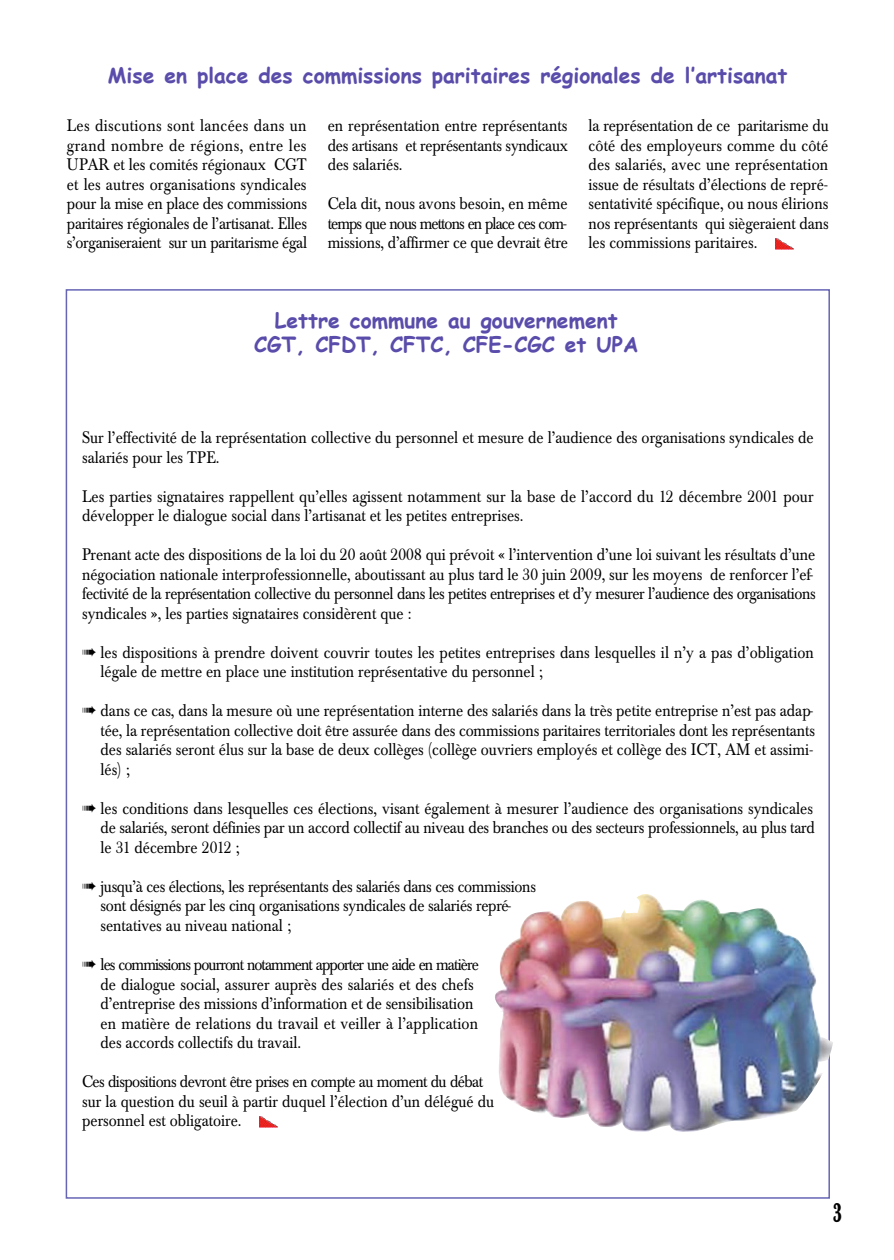
<style>
.page{position:relative;width:894px;height:1260px;background:#fff}
.page>*{position:absolute;margin:0;border:0;box-sizing:border-box;transform-origin:0 0}
.t1{font:700 27px "Baskerville BE";color:#000;scale:.67 1}
.t2{font:700 21px/24px "Comic Sans MS";color:#594caa;text-align:center}
.t3{font:16.5px/19.5px "Baskerville BE";color:#000;scale:.9 1}
</style>
<div class="page">
<img style="left:775px;top:239px;width:17px;height:11px">
<img style="left:260px;top:1116px;width:17px;height:11px">
<img style="left:495px;top:893px;width:338px;height:238px">
<p class="t2" style="left:108px;top:62px;width:680px">Mise en place des commissions paritaires régionales de l’artisanat</p>
<p class="t3" style="left:67px;top:117px;width:268px;text-align:justify">Les discutions sont lancées dans un grand nombre de régions, entre les UPAR et les comités régionaux CGT et les autres organisations syndicales pour la mise en place des commissions paritaires régionales de l’artisanat. Elles s’organiseraient sur un paritarisme égal</p>
<p class="t3" style="left:327px;top:117px;width:268px;text-align:justify">en représentation entre représentants des artisans et représentants syndicaux des salariés.</p>
<p class="t3" style="left:327px;top:195px;width:268px;text-align:justify">Cela dit, nous avons besoin, en même temps que nous mettons en place ces com&shy;missions, d’affirmer ce que devrait être</p>
<p class="t3" style="left:588px;top:117px;width:268px;text-align:justify">la représentation de ce paritarisme du côté des employeurs comme du côté des salariés, avec une représentation issue de résultats d’élections de repré&shy;sentativité spécifique, ou nous élirions nos représentants qui siègeraient dans les commissions paritaires.</p>
<p class="t2" style="left:254px;top:307px;width:385px">Lettre commune au gouvernement<br>CGT, CFDT, CFTC, CFE-CGC et UPA</p>
<p class="t3" style="left:82px;top:429px;width:813px">Sur l’effectivité de la représentation collective du personnel et mesure de l’audience des organisations syndicales de salariés pour les TPE.</p>
<p class="t3" style="left:82px;top:488px;width:813px">Les parties signataires rappellent qu’elles agissent notamment sur la base de l’accord du 12 décembre 2001 pour développer le dialogue social dans l’artisanat et les petites entreprises.</p>
<p class="t3" style="left:82px;top:546px;width:816px">Prenant acte des dispositions de la loi du 20 août 2008 qui prévoit « l’intervention d’une loi suivant les résultats d’une négociation nationale interprofessionnelle, aboutissant au plus tard le 30 juin 2009, sur les moyens de renforcer l’ef&shy;fectivité de la représentation collective du personnel dans les petites entreprises et d’y mesurer l’audience des organisations syndicales », les parties signataires considèrent que :</p>
<p class="t3" style="left:100px;top:644px;width:793px;text-indent:-18px">➠ les dispositions à prendre doivent couvrir toutes les petites entreprises dans lesquelles il n’y a pas d’obligation légale de mettre en place une institution représentative du personnel ;</p>
<p class="t3" style="left:100px;top:702px;width:794px;text-align:justify;text-indent:-18px">➠ dans ce cas, dans la mesure où une représentation interne des salariés dans la très petite entreprise n’est pas adap&shy;tée, la représentation collective doit être assurée dans des commissions paritaires territoriales dont les représentants des salariés seront élus sur la base de deux collèges (collège ouvriers employés et collège des ICT, AM et assimi&shy;lés) ;</p>
<p class="t3" style="left:100px;top:800px;width:794px;text-indent:-18px">➠ les conditions dans lesquelles ces élections, visant également à mesurer l’audience des organisations syndicales de salariés, seront définies par un accord collectif au niveau des branches ou des secteurs professionnels, au plus tard le 31 décembre 2012 ;</p>
<p class="t3" style="left:100px;top:878px;width:485px;text-indent:-18px">➠ jusqu’à ces élections, les représentants des salariés dans ces commissions sont désignés par les cinq organisations syndicales de salariés repré&shy;sentatives au niveau national ;</p>
<p class="t3" style="left:100px;top:956px;width:421px;text-indent:-18px">➠ les commissions pourront notamment apporter une aide en matière de dialogue social, assurer auprès des salariés et des chefs d’entreprise des missions d’information et de sensibilisation en matière de relations du travail et veiller à l’application des accords collectifs du travail.</p>
<p class="t3" style="left:82px;top:1073px;width:459px">Ces dispositions devront être prises en compte au moment du débat sur la question du seuil à partir duquel l’élection d’un délégué du personnel est obligatoire.</p>
<h1 class="t1" style="left:832px;top:1201px;width:15px">3</h1>
</div>
